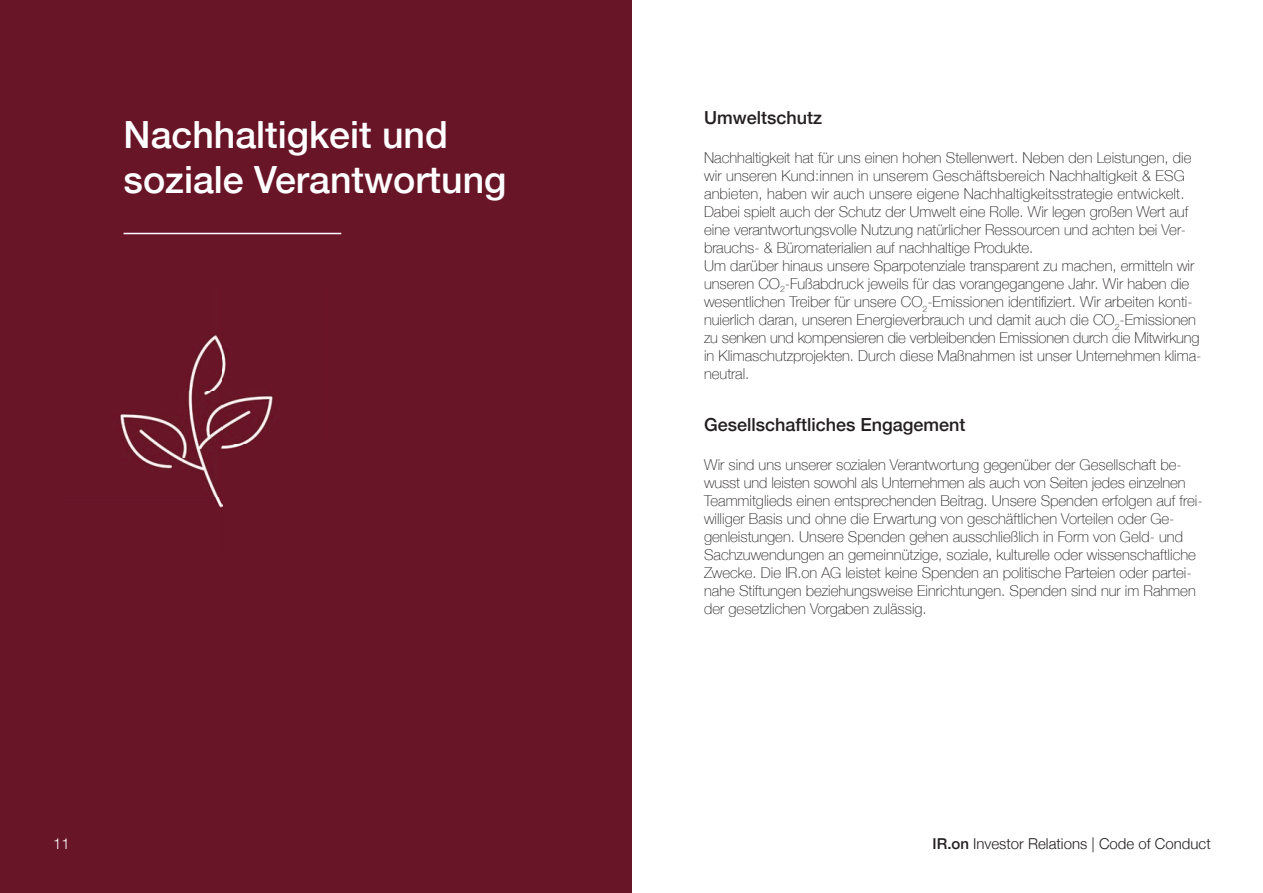
<style>
.page{position:relative;width:1263px;height:893px;background:#fff}
.page>*{position:absolute;margin:0;border:0;box-sizing:border-box;transform-origin:0 0}
.t1{font:500 37.5px/45px "Helvetica Neue";color:#fff}
.t2{font:500 18px "Helvetica Neue";color:#231f20}
.t3{font:100 15px/18px "Helvetica Neue";color:#231f20}
.t4{font:300 15px "Helvetica Neue";color:#231f20}
.t5{font:300 15px "Helvetica Neue";color:#fff}
.s1{font-weight:500}
</style>
<div class="page">
<div style="left:0;top:0;width:631px;height:893px;background:#691528"></div>
<hr style="left:124px;top:233px;width:217px;height:1px;background:#fff">
<img style="left:119px;top:335px;width:154px;height:173px">
<h1 class="t1" style="left:124px;top:109px;width:384px">Nachhaltigkeit und soziale Verantwortung</h1>
<p class="t5" style="left:53px;top:832px;width:18px">11</p>
<p class="t2" style="left:704px;top:103px;width:120px">Umweltschutz</p>
<p class="t3" style="left:704px;top:148px;width:499px">Nachhaltigkeit hat für uns einen hohen Stellenwert. Neben den Leistungen, die wir unseren Kund:innen in unserem Geschäftsbereich Nachhaltigkeit &amp; ESG anbieten, haben wir auch unsere eigene Nachhaltigkeitsstrategie entwickelt.<br>Dabei spielt auch der Schutz der Umwelt eine Rolle. Wir legen großen Wert auf eine verantwortungsvolle Nutzung natürlicher Ressourcen und achten bei Ver&shy;brauchs- &amp; Büromaterialien auf nachhaltige Produkte.<br>Um darüber hinaus unsere Sparpotenziale transparent zu machen, ermitteln wir unseren CO<sub>2</sub>-Fußabdruck jeweils für das vorangegangene Jahr. Wir haben die wesentlichen Treiber für unsere CO<sub>2</sub>-Emissionen identifiziert. Wir arbeiten konti&shy;nuierlich daran, unseren Energieverbrauch und damit auch die CO<sub>2</sub>-Emissionen zu senken und kompensieren die verbleibenden Emissionen durch die Mitwirkung in Klimaschutzprojekten. Durch diese Maßnahmen ist unser Unternehmen klima&shy;neutral.</p>
<p class="t2" style="left:704px;top:410px;width:263px">Gesellschaftliches Engagement</p>
<p class="t3" style="left:704px;top:455px;width:500px">Wir sind uns unserer sozialen Verantwortung gegenüber der Gesellschaft be&shy;wusst und leisten sowohl als Unternehmen als auch von Seiten jedes einzelnen Teammitglieds einen entsprechenden Beitrag. Unsere Spenden erfolgen auf frei&shy;williger Basis und ohne die Erwartung von geschäftlichen Vorteilen oder Ge&shy;genleistungen. Unsere Spenden gehen ausschließlich in Form von Geld- und Sachzuwendungen an gemeinnützige, soziale, kulturelle oder wissenschaftliche Zwecke. Die IR.on AG leistet keine Spenden an politische Parteien oder partei&shy;nahe Stiftungen beziehungsweise Einrichtungen. Spenden sind nur im Rahmen der gesetzlichen Vorgaben zulässig.</p>
<p class="t4" style="left:932px;top:832px;width:280px"><span class="s1">IR.on</span> Investor Relations | Code of Conduct</p>
</div>
